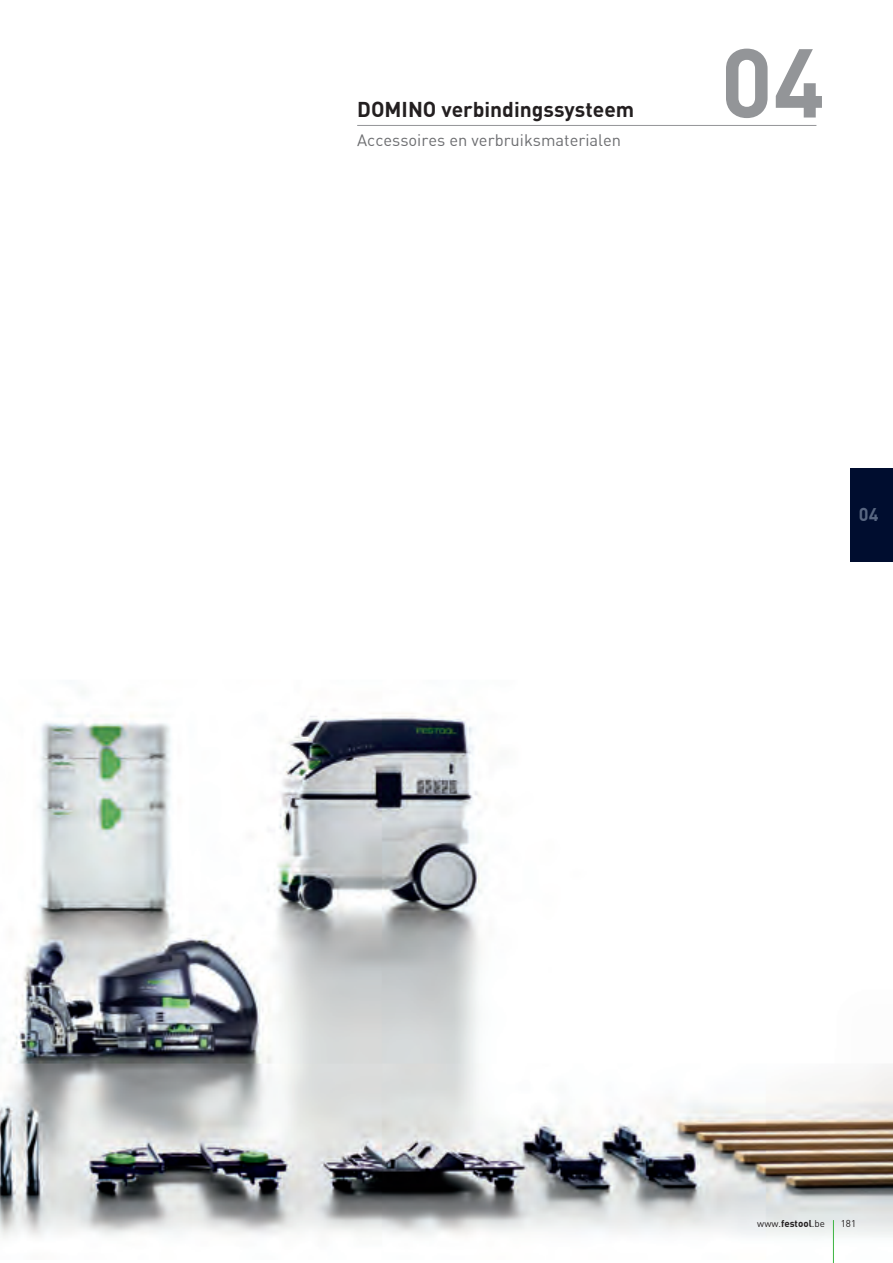
<style>
.page{position:relative;width:893px;height:1263px;background:#fff}
.page>*{position:absolute;margin:0;border:0;box-sizing:border-box;transform-origin:0 0}
.t1{font:700 96px "DIN Pro";color:#939598}
.t2{font:700 21px "DIN Pro";color:#231f20}
.t3{font:700 18px "DIN Pro";color:#586681}
.t4{font:16.5px "DIN Pro";color:#6c6d70}
.t5{font:9.75px "DIN Pro";color:#231f20}
.s1{font-weight:700}
</style>
<div class="page">
<img style="left:0;top:561px;width:893px;height:699px">
<hr style="left:833px;top:1220px;width:1px;height:43px;background:#45b749">
<div style="left:850px;top:468px;width:43px;height:93px;background:#000d2f"></div>
<hr style="left:357px;top:125px;width:459px;height:1px;background:#939598">
<p class="t2" style="left:357px;top:98px;width:279px">DOMINO verbindingssysteem</p>
<p class="t4" style="left:357px;top:131px;width:265px">Accessoires en verbruiksmaterialen</p>
<h1 class="t1" style="left:721px;top:28px;width:106px">04</h1>
<p class="t3" style="left:859px;top:504px;width:21px">04</p>
<p class="t5" style="left:757px;top:1218px;width:69px">www.<span class="s1">festool</span>.be</p>
<p class="t5" style="left:841px;top:1218px;width:17px">181</p>
</div>
